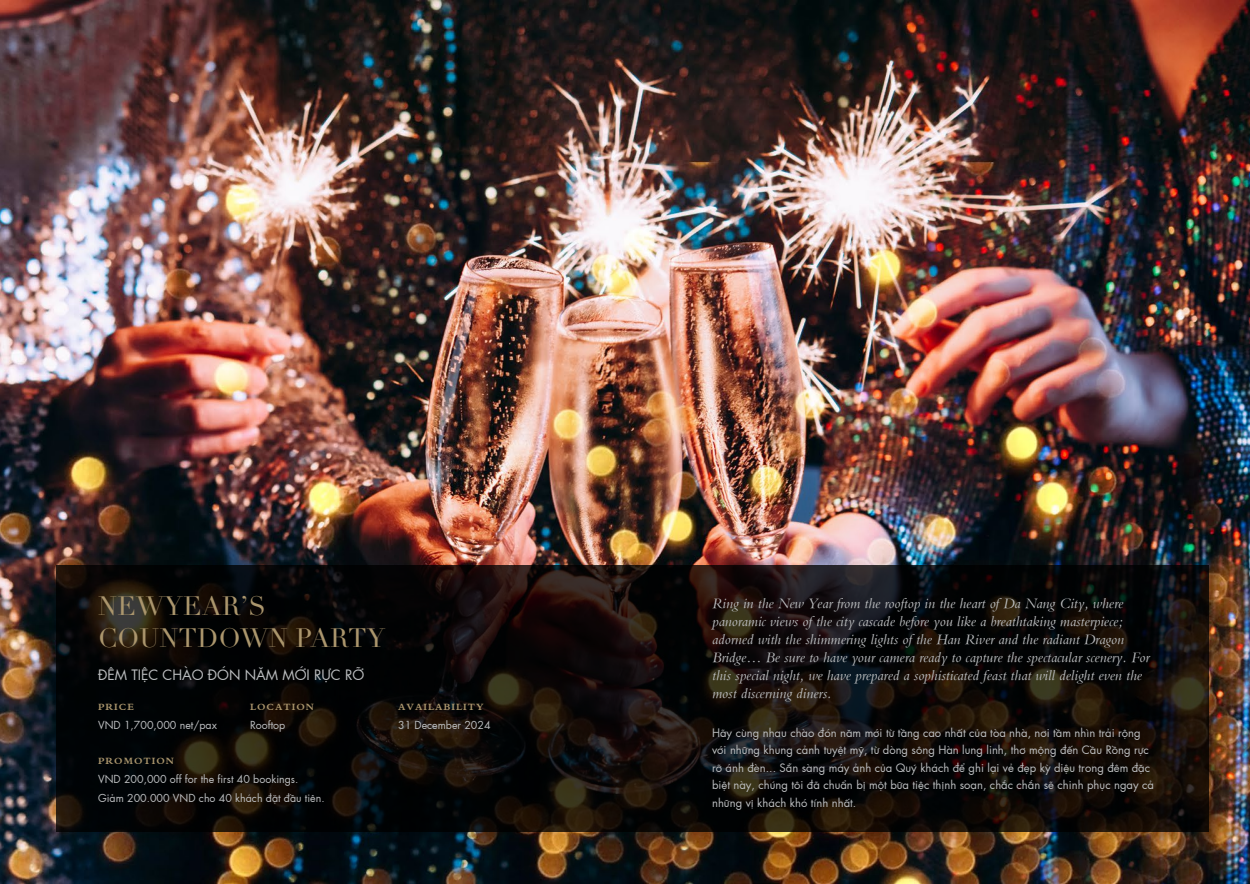
<style>
.page{position:relative;width:1250px;height:884px;background:#fff}
.page>*{position:absolute;margin:0;border:0;box-sizing:border-box;transform-origin:0 0}
.t1{font:26.25px/31.5px "Didot LT Pro";letter-spacing:.01em;color:#ab966d}
.t2{font:italic 15px/18px "SFU Bembo";color:#bcbec0}
.t3{font:300 13.75px "SFU Futura";color:#bcbec0}
.t4{font:300 11.25px/17.5px "SFU Futura";color:#bcbec0}
.t5{font:300 10.62px/19px "SFU Futura";color:#bcbec0}
.t6{font:700 10px "SFU Bembo";letter-spacing:.1em;color:#ab966d}
</style>
<div class="page">
<img style="left:0;top:0;width:1250px;height:884px">
<svg style="left:56px;top:566px;width:1153px;height:266px;background:#0f0b09"></svg>
<h1 class="t1" style="left:98px;top:591px;width:289px">NEWYEAR’S<br>COUNTDOWN PARTY</h1>
<p class="t3" style="left:98px;top:664px;width:268px">ĐÊM TIỆC CHÀO ĐÓN NĂM MỚI RỰC RỠ</p>
<p class="t6" style="left:98px;top:699px;width:37px">PRICE</p>
<p class="t5" style="left:98px;top:715px;width:120px">VND 1,700,000 net/pax</p>
<p class="t6" style="left:250px;top:699px;width:65px">LOCATION</p>
<p class="t5" style="left:250px;top:715px;width:37px">Rooftop</p>
<p class="t6" style="left:98px;top:752px;width:77px">PROMOTION</p>
<p class="t5" style="left:98px;top:769px;width:228px">VND 200,000 off for the first 40 bookings.<br>Giảm 200.000 VND cho 40 khách đặt đầu tiên.</p>
<p class="t6" style="left:398px;top:699px;width:87px">AVAILABILITY</p>
<p class="t5" style="left:398px;top:715px;width:94px">31 December 2024</p>
<p class="t2" style="left:712px;top:592px;width:439px">Ring in the New Year from the rooftop in the heart of Da Nang City, where panoramic views of the city cascade before you like a breathtaking masterpiece; adorned with the shimmering lights of the Han River and the radiant Dragon Bridge… Be sure to have your camera ready to capture the spectacular scenery. For this special night, we have prepared a sophisticated feast that will delight even the most discerning diners.</p>
<p class="t4" style="left:712px;top:723px;width:443px">Hãy cùng nhau chào đón năm mới từ tầng cao nhất của tòa nhà, nơi tầm nhìn trải rộng với những khung cảnh tuyệt mỹ, từ dòng sông Hàn lung linh, thơ mộng đến Cầu Rồng rực rỡ ánh đèn... Sẵn sàng máy ảnh của Quý khách để ghi lại vẻ đẹp kỳ diệu trong đêm đặc biệt này, chúng tôi đã chuẩn bị một bữa tiệc thịnh soạn, chắc chắn sẽ chinh phục ngay cả những vị khách khó tính nhất.</p>
</div>
